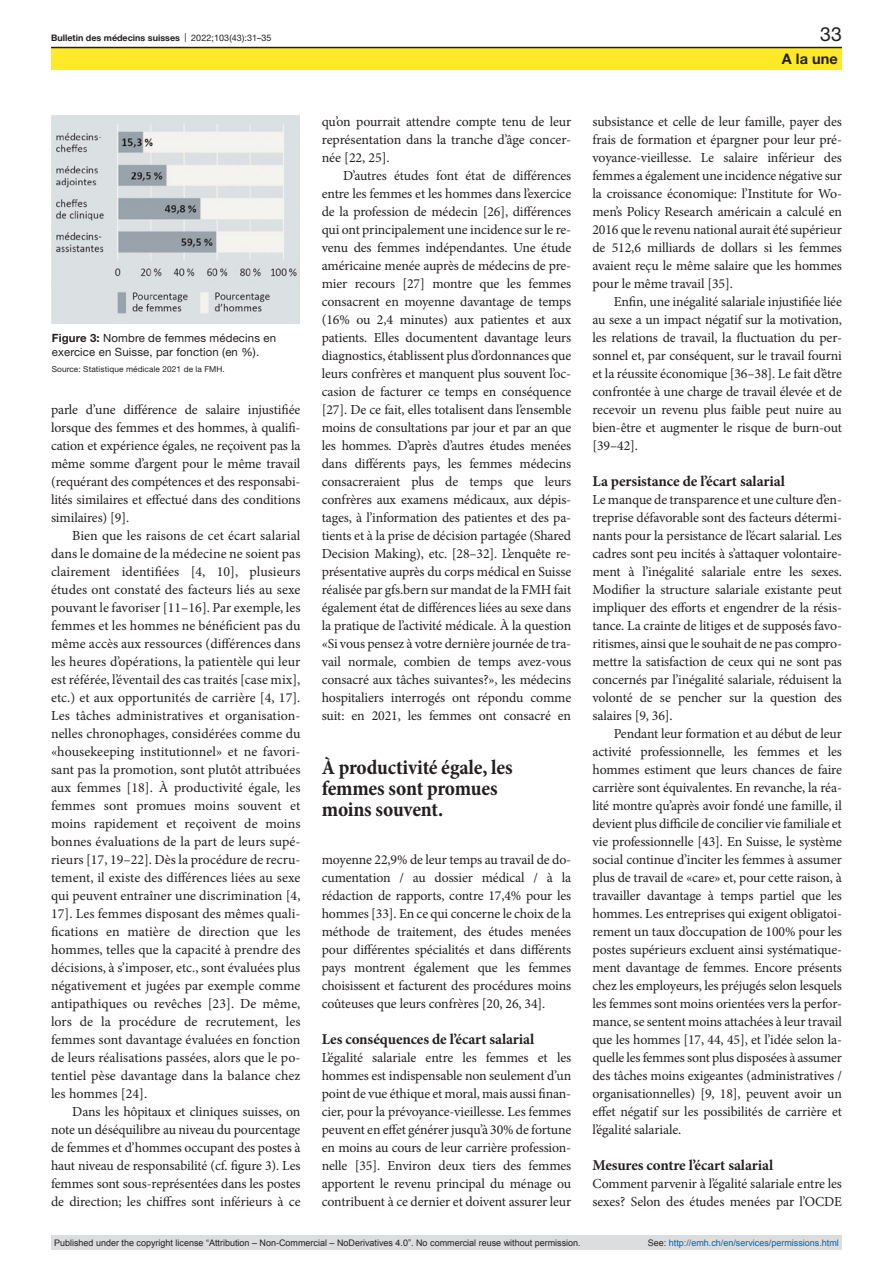
<style>
.page{position:relative;width:893px;height:1263px;background:#fff}
.page>*{position:absolute;margin:0;border:0;box-sizing:border-box;transform-origin:0 0}
.quote{font:700 condensed 21px/21px "Minion Pro";letter-spacing:-.01em;color:#231f20}
.t1{font:19.5px "Helvetica Neue LT Pro";color:#231f20}
.head2{font:700 15px "Minion Pro";letter-spacing:-.005em;color:#231f20}
.t2{font:700 14.55px "Helvetica Neue LT Pro";color:#231f20}
.paragraph-indent{font:13.8px/18px "Minion Pro";letter-spacing:-.01em;color:#231f20;text-align:justify}
.paragraph{font:13.8px/18px "Minion Pro";letter-spacing:-.01em;color:#231f20;text-align:justify}
.figure-caption{font:11.4px/14.2px "Helvetica Neue LT Pro";letter-spacing:.01em;color:#231f20}
.t3{font:9px "Arial";color:#231f20}
.t4{font:9px "Arial";color:#0066b3}
.t5{font:700 9px "Helvetica Neue LT Pro";color:#231f20}
.figure-caption-2{font:8.25px "Helvetica Neue LT Pro";letter-spacing:.01em;color:#231f20}
.s1{font-weight:400}
.s2{font-weight:700}
.s3{color:#231f20}
</style>
<div class="page">
<img style="left:52px;top:116px;width:248px;height:207px">
<div style="left:51px;top:47px;width:791px;height:23px;background:#ffea2a"></div>
<hr style="left:51px;top:47px;width:791px;height:1px;background:#231f20">
<div style="left:51px;top:1235px;width:791px;height:15px;background:#dcdddf"></div>
<p class="t5" style="left:51px;top:32px;width:222px">Bulletin des médecins suisses <span class="s1">| 2022;103(43):31–35</span></p>
<h2 class="t1" style="left:820px;top:22px;width:23px">33</h2>
<p class="figure-caption" style="left:52px;top:331px;width:226px"><span class="s2">Figure 3:</span> Nombre de femmes médecins en exercice en Suisse, par fonction (en %).</p>
<p class="figure-caption-2" style="left:52px;top:364px;width:175px">Source: Statistique médicale 2021 de la FMH.</p>
<p class="paragraph" style="left:51px;top:401px;width:251px">parle d’une différence de salaire injustifiée lorsque des femmes et des hommes, à qualifi&shy;cation et expérience égales, ne reçoivent pas la même somme d’argent pour le même travail (requérant des compétences et des responsabi&shy;lités similaires et effectué dans des conditions similaires) [9].</p>
<p class="paragraph-indent" style="left:51px;top:527px;width:251px;text-indent:21px">Bien que les raisons de cet écart salarial dans le domaine de la médecine ne soient pas clairement identifiées [4, 10], plusieurs études ont constaté des facteurs liés au sexe pouvant le favoriser [11–16]. Par exemple, les femmes et les hommes ne bénéficient pas du même accès aux ressources (différences dans les heures d’opérations, la patientèle qui leur est référée, l’éventail des cas traités [case mix], etc.) et aux opportunités de carrière [4, 17].<br>Les tâches administratives et organisation&shy;nelles chronophages, considérées comme du «housekeeping institutionnel» et ne favori&shy;sant pas la promotion, sont plutôt attribuées aux femmes [18]. À productivité égale, les femmes sont promues moins souvent et moins rapidement et reçoivent de moins bonnes évaluations de la part de leurs supé&shy;rieurs [17, 19–22]. Dès la procédure de recru&shy;tement, il existe des différences liées au sexe qui peuvent entraîner une discrimination [4, 17]. Les femmes disposant des mêmes quali&shy;fications en matière de direction que les hommes, telles que la capacité à prendre des décisions, à s’imposer, etc., sont évaluées plus négativement et jugées par exemple comme antipathiques ou revêches [23]. De même, lors de la procédure de recrutement, les femmes sont davantage évaluées en fonction de leurs réalisations passées, alors que le po&shy;tentiel pèse davantage dans la balance chez les hommes [24].</p>
<p class="paragraph-indent" style="left:51px;top:1103px;width:251px;text-indent:21px">Dans les hôpitaux et cliniques suisses, on note un déséquilibre au niveau du pourcentage de femmes et d’hommes occupant des postes à haut niveau de responsabilité (cf. figure 3). Les femmes sont sous-représentées dans les postes de direction; les chiffres sont inférieurs à ce</p>
<p class="paragraph-indent" style="left:322px;top:113px;width:251px">qu’on pourrait attendre compte tenu de leur représentation dans la tranche d’âge concer&shy;née [22, 25].</p>
<p class="paragraph-indent" style="left:322px;top:167px;width:251px;text-indent:21px">D’autres études font état de différences entre les femmes et les hommes dans l’exercice de la profession de médecin [26], différences qui ont principalement une incidence sur le re&shy;venu des femmes indépendantes. Une étude américaine menée auprès de médecins de pre&shy;mier recours [27] montre que les femmes consacrent en moyenne davantage de temps (16% ou 2,4 minutes) aux patientes et aux patients. Elles documentent davantage leurs diagnostics, établissent plus d’ordonnances que leurs confrères et manquent plus souvent l’oc&shy;casion de facturer ce temps en conséquence [27]. De ce fait, elles totalisent dans l’ensemble moins de consultations par jour et par an que les hommes. D’après d’autres études menées dans différents pays, les femmes médecins consacreraient plus de temps que leurs confrères aux examens médicaux, aux dépis&shy;tages, à l’information des patientes et des pa&shy;tients et à la prise de décision partagée (Shared Decision Making), etc. [28–32]. L’enquête re&shy;présentative auprès du corps médical en Suisse réalisée par gfs.bern sur mandat de la FMH fait également état de différences liées au sexe dans la pratique de l’activité médicale. À la question «Si vous pensez à votre dernière journée de tra&shy;vail normale, combien de temps avez-vous consacré aux tâches suivantes?», les médecins hospitaliers interrogés ont répondu comme suit: en 2021, les femmes ont consacré en</p>
<p class="quote" style="left:322px;top:758px;width:193px">À productivité égale, les femmes sont promues moins souvent.</p>
<p class="paragraph-indent" style="left:322px;top:851px;width:251px">moyenne 22,9% de leur temps au travail de do&shy;cumentation / au dossier médical / à la rédaction de rapports, contre 17,4% pour les hommes [33]. En ce qui concerne le choix de la méthode de traitement, des études menées pour différentes spécialités et dans différents pays montrent également que les femmes choisissent et facturent des procédures moins coûteuses que leurs confrères [20, 26, 34].</p>
<p class="head2" style="left:322px;top:1029px;width:214px">Les conséquences de l’écart salarial</p>
<p class="paragraph" style="left:322px;top:1049px;width:251px">L’égalité salariale entre les femmes et les hommes est indispensable non seulement d’un point de vue éthique et moral, mais aussi finan&shy;cier, pour la prévoyance-vieillesse. Les femmes peuvent en effet générer jusqu’à 30% de fortune en moins au cours de leur carrière profession&shy;nelle [35]. Environ deux tiers des femmes apportent le revenu principal du ménage ou contribuent à ce dernier et doivent assurer leur</p>
<p class="t2" style="left:782px;top:49px;width:57px">A la une</p>
<p class="paragraph" style="left:592px;top:113px;width:251px">subsistance et celle de leur famille, payer des frais de formation et épargner pour leur pré&shy;voyance-vieillesse. Le salaire inférieur des femmes a également une incidence négative sur la croissance économique: l’Institute for Wo&shy;men’s Policy Research américain a calculé en 2016 que le revenu national aurait été supérieur de 512,6 milliards de dollars si les femmes avaient reçu le même salaire que les hommes pour le même travail [35].</p>
<p class="paragraph-indent" style="left:592px;top:293px;width:251px;text-indent:21px">Enfin, une inégalité salariale injustifiée liée au sexe a un impact négatif sur la motivation, les relations de travail, la fluctuation du per&shy;sonnel et, par conséquent, sur le travail fourni et la réussite économique [36–38]. Le fait d’être confrontée à une charge de travail élevée et de recevoir un revenu plus faible peut nuire au bien-être et augmenter le risque de burn-out [39–42].</p>
<p class="head2" style="left:592px;top:471px;width:194px">La persistance de l’écart salarial</p>
<p class="paragraph" style="left:592px;top:491px;width:251px">Le manque de transparence et une culture d’en&shy;treprise défavorable sont des facteurs détermi&shy;nants pour la persistance de l’écart salarial. Les cadres sont peu incités à s’attaquer volontaire&shy;ment à l’inégalité salariale entre les sexes.<br>Modifier la structure salariale existante peut impliquer des efforts et engendrer de la résis&shy;tance. La crainte de litiges et de supposés favo&shy;ritismes, ainsi que le souhait de ne pas compro&shy;mettre la satisfaction de ceux qui ne sont pas concernés par l’inégalité salariale, réduisent la volonté de se pencher sur la question des salaires [9, 36].</p>
<p class="paragraph-indent" style="left:592px;top:725px;width:251px;text-indent:21px">Pendant leur formation et au début de leur activité professionnelle, les femmes et les hommes estiment que leurs chances de faire carrière sont équivalentes. En revanche, la réa&shy;lité montre qu’après avoir fondé une famille, il devient plus difficile de concilier vie familiale et vie professionnelle [43]. En Suisse, le système social continue d’inciter les femmes à assumer plus de travail de «care» et, pour cette raison, à travailler davantage à temps partiel que les hommes. Les entreprises qui exigent obligatoi&shy;rement un taux d’occupation de 100% pour les postes supérieurs excluent ainsi systématique&shy;ment davantage de femmes. Encore présents chez les employeurs, les préjugés selon lesquels les femmes sont moins orientées vers la perfor&shy;mance, se sentent moins attachées à leur travail que les hommes [17, 44, 45], et l’idée selon la&shy;quelle les femmes sont plus disposées à assumer des tâches moins exigeantes (administratives / organisationnelles) [9, 18], peuvent avoir un effet négatif sur les possibilités de carrière et l’égalité salariale.</p>
<p class="head2" style="left:592px;top:1155px;width:182px">Mesures contre l’écart salarial</p>
<p class="paragraph" style="left:592px;top:1175px;width:251px">Comment parvenir à l’égalité salariale entre les sexes? Selon des études menées par l’OCDE</p>
<p class="t3" style="left:54px;top:1237px;width:528px">Published under the copyright license “Attribution – Non-Commercial – NoDerivatives 4.0”. No commercial reuse without permission.</p>
<p class="t4" style="left:648px;top:1237px;width:193px"><span class="s3">See:</span> http://emh.ch/en/services/permissions.html</p>
</div>
